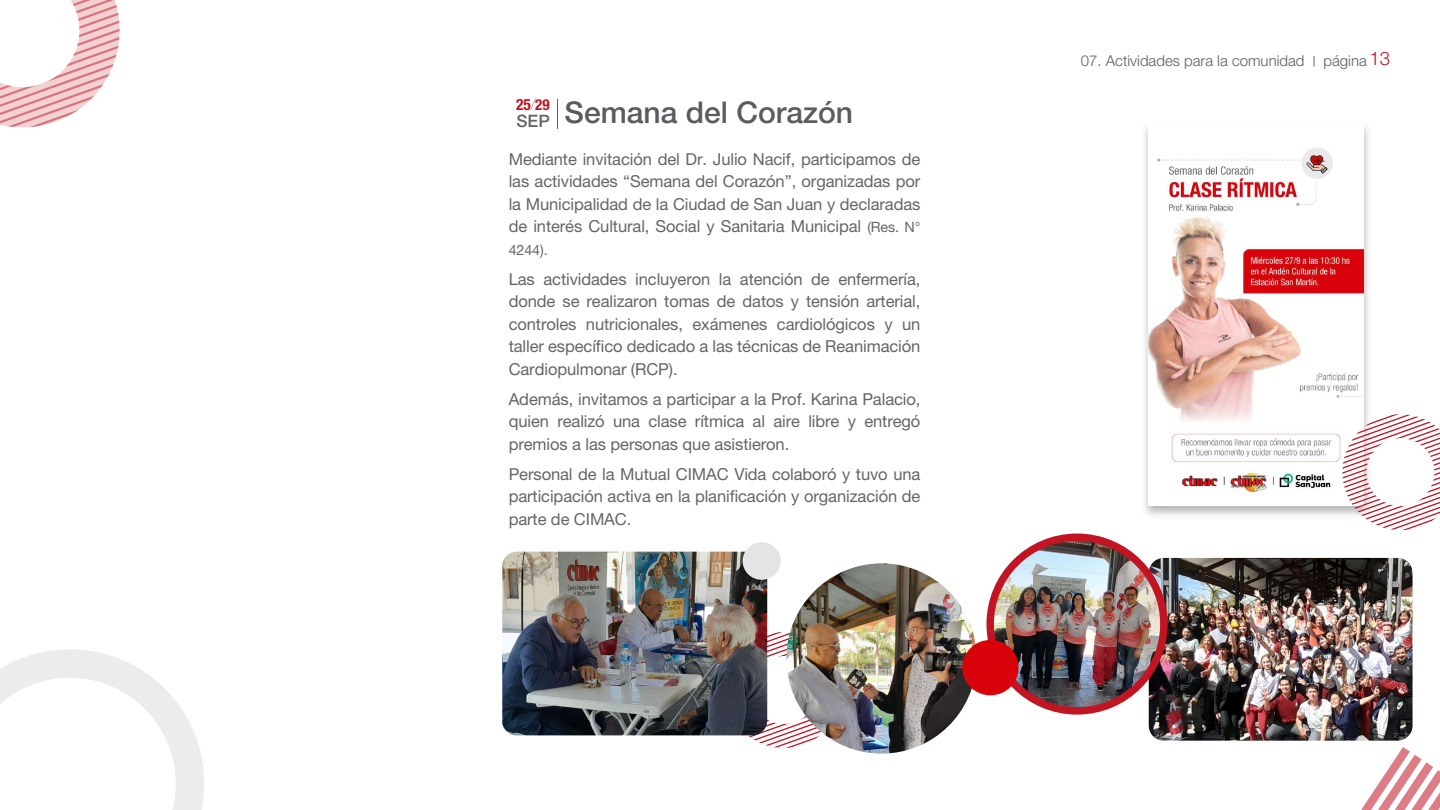
<style>
.page{position:relative;width:1440px;height:810px;background:#fff}
.page>*{position:absolute;margin:0;border:0;box-sizing:border-box;transform-origin:0 0}
.t1{font:500 30px "Helvetica Neue LT Pro";color:#5c5b5f}
.t2{font:500 17.1px "Helvetica Neue LT Pro";color:#656565}
.t3{font:16.5px/22.5px "Helvetica Neue LT Pro";letter-spacing:-.005em;color:#656565;text-align:justify}
.t4{font:700 condensed 15.6px "Helvetica Neue LT Pro";color:#c11523}
.t5{font:300 15px "Helvetica Neue LT Pro";color:#5c5b5f}
.t6{font:14.25px "Helvetica Neue LT Pro";color:#656565}
.s1{font-size:14.25px}
.s2{font-size:18.75px;color:#c11523}
</style>
<div class="page">
<svg style="left:0;top:649px;width:204px;height:161px"></svg>
<svg style="left:0;top:0;width:120px;height:128px"></svg>
<svg style="left:1361px;top:747px;width:79px;height:63px"></svg>
<img style="left:1149px;top:147px;width:215px;height:346px">
<svg style="left:1335px;top:414px;width:105px;height:117px"></svg>
<svg style="left:718px;top:632px;width:103px;height:116px"></svg>
<img style="left:502px;top:552px;width:265px;height:183px">
<img style="left:1149px;top:558px;width:264px;height:183px">
<div style="left:986px;top:534px;width:182px;height:181px;background:#c11523;border-radius:50%"></div>
<img style="left:994px;top:541px;width:166px;height:166px;border-radius:83px">
<img style="left:786px;top:563px;width:191px;height:191px;border-radius:94px">
<div style="left:962px;top:640px;width:57px;height:55px;background:#d9040b;border-radius:50%"></div>
<div style="left:743px;top:542px;width:38px;height:38px;background:#e4e4e4;border-radius:50%"></div>
<svg style="left:530px;top:99px;width:6px;height:11px"></svg>
<svg style="left:557px;top:99px;width:1px;height:29px"></svg>
<p class="t4" style="left:516px;top:95px;width:16px">25</p>
<p class="t2" style="left:517px;top:111px;width:35px">SEP</p>
<h1 class="t1" style="left:535px;top:95px;width:319px"><sup>29</sup> Semana del Corazón</h1>
<p class="t3" style="left:509px;top:147px;width:413px">Mediante invitación del Dr. Julio Nacif, participamos de las actividades “Semana del Corazón”, organizadas por la Municipalidad de la Ciudad de San Juan y declaradas de interés Cultural, Social y Sanitaria Municipal <span class="s1">(Res. N°</span></p>
<p class="t6" style="left:509px;top:241px;width:41px">4244).</p>
<p class="t3" style="left:509px;top:267px;width:413px">Las actividades incluyeron la atención de enfermería, donde se realizaron tomas de datos y tensión arterial, controles nutricionales, exámenes cardiológicos y un taller específico dedicado a las técnicas de Reanimación Cardiopulmonar (RCP).</p>
<p class="t3" style="left:509px;top:387px;width:413px">Además, invitamos a participar a la Prof. Karina Palacio, quien realizó una clase rítmica al aire libre y entregó premios a las personas que asistieron.</p>
<p class="t3" style="left:509px;top:462px;width:413px">Personal de la Mutual CIMAC Vida colaboró y tuvo una participación activa en la planificación y organización de parte de CIMAC.</p>
<p class="t5" style="left:1081px;top:51px;width:225px">07. Actividades para la comunidad</p>
<p class="t5" style="left:1324px;top:51px;width:68px">página <span class="s2">13</span></p>
</div>
